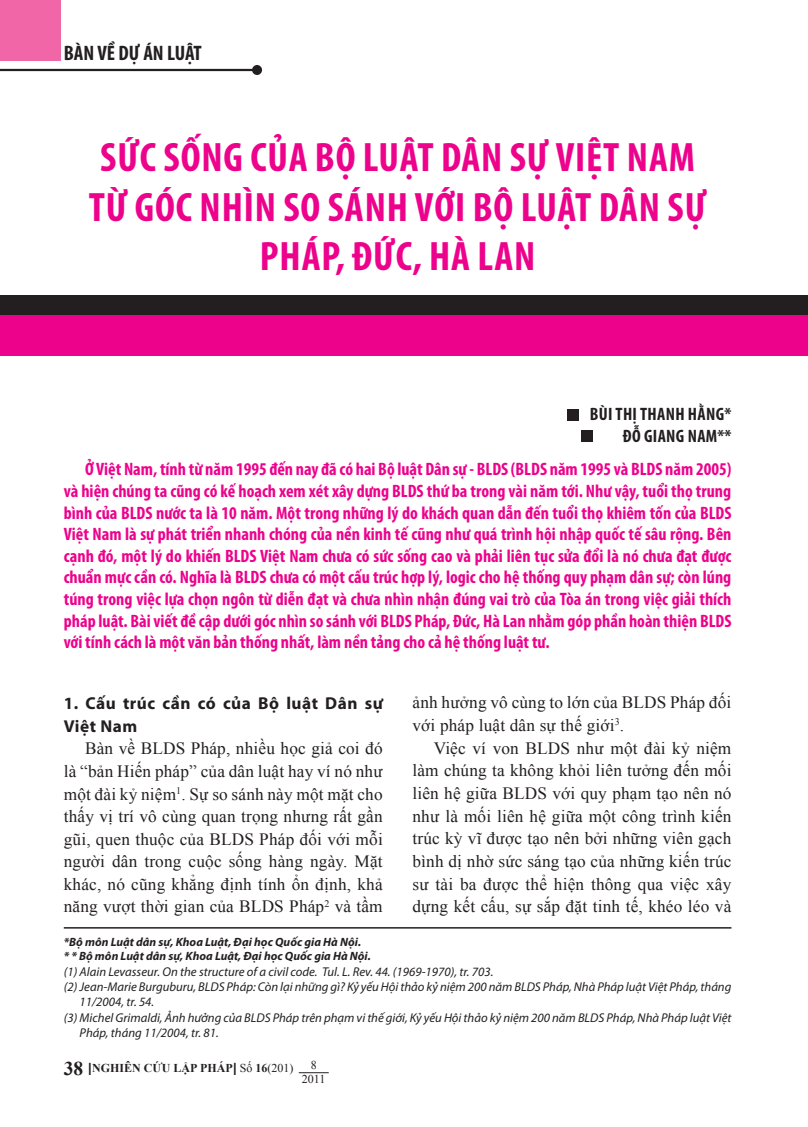
<style>
.page{position:relative;width:808px;height:1127px;background:#fff}
.page>*{position:absolute;margin:0;border:0;box-sizing:border-box;transform-origin:0 0}
.t1{font:700 condensed 41.25px "Myriad Pro";letter-spacing:.02em;color:#ed028c}
.t2{font:700 condensed 21px "Myriad Pro";color:#231f20}
.t3{font:700 condensed 18px/21.6px "Myriad Pro";color:#ed028c;text-align:justify}
.t4{font:700 condensed 18px "Myriad Pro";letter-spacing:.02em;color:#231f20}
.t5{font:17.25px/22.6px "Times New Roman";letter-spacing:.01em;color:#231f20;text-align:justify}
.t6{font:700 17.25px/22.5px "Myriad Pro";letter-spacing:.03em;color:#231f20}
.t7{font:italic 12.75px "Myriad Pro";color:#231f20}
.t8{font:italic 700 12px/14.4px "Myriad Pro";color:#231f20}
.t9{font:700 12px "Times New Roman";color:#231f20}
.t10{font:12px/14.4px "Times New Roman";color:#231f20;text-align:center}
.s1{font-size:19.5px}
.s2{font-family:"Myriad Pro";font-weight:400;font-size:18px}
.s3{font-weight:400}
</style>
<div class="page">
<hr style="left:299px;top:1072px;width:30px;height:1px;background:#231f20">
<div style="left:0;top:0;width:60px;height:60px;background:#f166a7"></div>
<hr style="left:0;top:69px;width:257px;height:2px;background:#231f20">
<div style="left:252px;top:65px;width:10px;height:10px;background:#231f20;border-radius:50%"></div>
<hr style="left:64px;top:927px;width:667px;height:1px;background:#231f20">
<div style="left:581px;top:431px;width:11px;height:11px;background:#231f20"></div>
<div style="left:567px;top:409px;width:11px;height:11px;background:#231f20"></div>
<div style="left:0;top:295px;width:808px;height:39px;background:#231f20"></div>
<div style="left:0;top:315px;width:808px;height:40px;background:#ed028c"></div>
<p class="t2" style="left:64px;top:40px;width:140px">BÀN VỀ DỰ ÁN LUẬT</p>
<h1 class="t1" style="left:100px;top:132px;width:84px">Sức sống</h1>
<h1 class="t1" style="left:250px;top:132px;width:131px">của Bộluật</h1>
<h1 class="t1" style="left:441px;top:132px;width:231px">Dân sự Việt Nam</h1>
<h1 class="t1" style="left:89px;top:181px;width:130px">từ góc nhìn</h1>
<h1 class="t1" style="left:284px;top:181px;width:65px">so sánh</h1>
<h1 class="t1" style="left:415px;top:181px;width:124px">với Bộluật</h1>
<h1 class="t1" style="left:599px;top:181px;width:89px">Dân sự</h1>
<h1 class="t1" style="left:260px;top:231px;width:255px">Pháp, Đức, Hà Lan</h1>
<p class="t4" style="left:590px;top:403px;width:68px">Bùi Thị Thanh</p>
<p class="t4" style="left:688px;top:403px;width:45px">Hằng*</p>
<p class="t4" style="left:623px;top:425px;width:39px">Đỗ Giang</p>
<p class="t4" style="left:688px;top:425px;width:45px">Nam**</p>
<p class="t3" style="left:64px;top:458px;width:669px;text-indent:21px">Ở Việt Nam, tính từ năm 1995 đến nay đã có hai Bộ luật Dân sự - BLDS (BLDS năm 1995 và BLDS năm 2005) và hiện chúng ta cũng có kế hoạch xem xét xây dựng BLDS thứ ba trong vài năm tới. Như vậy, tuổi thọ trung bình của BLDS nước ta là 10 năm. Một trong những lý do khách quan dẫn đến tuổi thọ khiêm tốn của BLDS Việt Nam là sự phát triển nhanh chóng của nền kinh tế cũng như quá trình hội nhập quốc tế sâu rộng. Bên cạnh đó, một lý do khiến BLDS Việt Nam chưa có sức sống cao và phải liên tục sửa đổi là nó chưa đạt được chuẩn mực cần có. Nghĩa là BLDS chưa có một cấu trúc hợp lý, logic cho hệ thống quy phạm dân sự; còn lúng túng trong việc lựa chọn ngôn từ diễn đạt và chưa nhìn nhận đúng vai trò của Tòa án trong việc giải thích pháp luật. Bài viết đề cập dưới góc nhìn so sánh với BLDS Pháp, Đức, Hà Lan nhằm góp phần hoàn thiện BLDS với tính cách là một văn bản thống nhất, làm nền tảng cho cả hệ thống luật tư.</p>
<p class="t6" style="left:64px;top:692px;width:320px">1. Cấu trúc cần có của Bộ luật Dân sự<br>Việt Nam</p>
<p class="t5" style="left:64px;top:737px;width:320px;text-indent:21px">Bàn về BLDS Pháp, nhiều học giả coi đó là “bản Hiến pháp” của dân luật hay ví nó như một đài kỷ niệm<sup>1</sup>. Sự so sánh này một mặt cho thấy vị trí vô cùng quan trọng nhưng rất gần gũi, quen thuộc của BLDS Pháp đối với mỗi người dân trong cuộc sống hàng ngày. Mặt khác, nó cũng khẳng định tính ổn định, khả năng vượt thời gian của BLDS Pháp<sup>2</sup> và tầm</p>
<p class="t5" style="left:412px;top:691px;width:320px">ảnh hưởng vô cùng to lớn của BLDS Pháp đối với pháp luật dân sự thế giới<sup>3</sup>.</p>
<p class="t5" style="left:412px;top:736px;width:321px;text-indent:21px">Việc ví von BLDS như một đài kỷ niệm làm chúng ta không khỏi liên tưởng đến mối liên hệ giữa BLDS với quy phạm tạo nên nó như là mối liên hệ giữa một công trình kiến trúc kỳ vĩ được tạo nên bởi những viên gạch bình dị nhờ sức sáng tạo của những kiến trúc sư tài ba được thể hiện thông qua việc xây dựng kết cấu, sự sắp đặt tinh tế, khéo léo và</p>
<p class="t8" style="left:64px;top:934px;width:309px">*Bộ môn Luật dân sự, Khoa Luật, Đại học Quốc gia Hà Nội.<br>* * Bộ môn Luật dân sự, Khoa Luật, Đại học Quốc gia Hà Nội.</p>
<p class="t7" style="left:64px;top:963px;width:431px">(1) Alain Levasseur. On the structure of a civil code. Tul. L. Rev. 44. (1969-1970), tr. 703.</p>
<p class="t7" style="left:64px;top:979px;width:669px">(2) Jean-Marie Burguburu, BLDS Pháp: Còn lại những gì? Kỷ yếu Hội thảo kỷ niệm 200 năm BLDS Pháp, Nhà Pháp luật Việt Pháp, tháng</p>
<p class="t7" style="left:80px;top:994px;width:76px">11/2004, tr. 54.</p>
<p class="t7" style="left:64px;top:1009px;width:669px">(3) Michel Grimaldi, Ảnh hưởng của BLDS Pháp trên phạm vi thế giới, Kỷ yếu Hội thảo kỷ niệm 200 năm BLDS Pháp, Nhà Pháp luật Việt</p>
<p class="t7" style="left:80px;top:1025px;width:141px">Pháp, tháng 11/2004, tr. 81.</p>
<p class="t9" style="left:64px;top:1060px;width:231px"><span class="s1">38</span> <span class="s2">I</span>NGHIÊN CỨU LẬP PHÁP<span class="s2">I</span> <span class="s3">Số</span> 16<span class="s3">(201)</span></p>
<p class="t10" style="left:302px;top:1057px;width:25px">8<br>2011</p>
</div>
